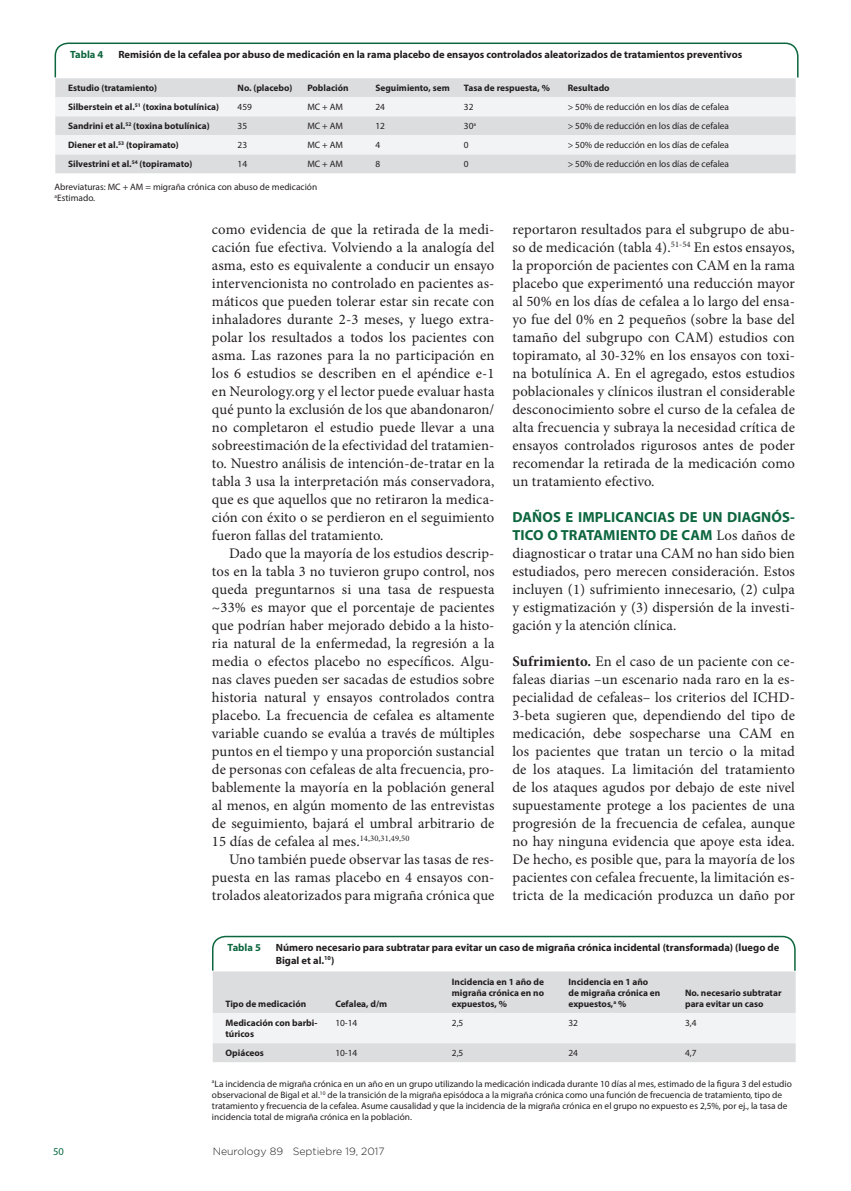
<style>
.page{position:relative;width:851px;height:1191px;background:#fff}
.page>*{position:absolute;margin:0;border:0;box-sizing:border-box;transform-origin:0 0}
.t1{font:14.7px/18px "Minion Pro";letter-spacing:.01em;color:#231f20;text-align:justify}
.t2{font:700 14.7px/18px "Myriad Pro";letter-spacing:.01em;color:#0c663e}
.t3{font:700 10.5px/12.6px "Myriad Pro";color:#231f20}
.t4{font:300 10.5px "Gotham";color:#231f20}
.t5{font:700 10.5px "Myriad Pro";color:#0c663e}
.t6{font:10.5px "Myriad Pro";color:#086842}
.t7{font:9.3px/11.2px "Myriad Pro";color:#231f20}
.t8{font:700 9.3px/11.2px "Myriad Pro";color:#231f20}
.s1{font-family:"Minion Pro";font-weight:400;color:#231f20}
.s2{font-weight:700}
</style>
<div class="page">
<div style="left:55px;top:79px;width:740px;height:94px;background:#dcdddf"></div>
<svg style="left:55px;top:97px;width:740px;height:57px;fill:#f2f3f4"></svg>
<svg style="left:54px;top:42px;width:745px;height:37px"></svg>
<div style="left:213px;top:972px;width:582px;height:90px;background:#dcdddf"></div>
<div style="left:213px;top:1013px;width:582px;height:30px;background:#f2f3f4"></div>
<svg style="left:212px;top:935px;width:584px;height:37px"></svg>
<p class="t5" style="left:70px;top:47px;width:35px">Tabla 4</p>
<p class="t3" style="left:118px;top:48px;width:625px">Remisión de la cefalea por abuso de medicación en la rama placebo de ensayos controlados aleatorizados de tratamientos preventivos</p>
<p class="t8" style="left:68px;top:82px;width:90px">Estudio (tratamiento)</p>
<p class="t8" style="left:237px;top:82px;width:56px">No. (placebo)</p>
<p class="t8" style="left:307px;top:82px;width:43px">Población</p>
<p class="t8" style="left:375px;top:82px;width:76px">Seguimiento, sem</p>
<p class="t8" style="left:464px;top:82px;width:88px">Tasa de respuesta, %</p>
<p class="t8" style="left:567px;top:82px;width:43px">Resultado</p>
<p class="t8" style="left:68px;top:101px;width:152px">Silberstein et al.<sup>51</sup> (toxina botulínica)</p>
<p class="t7" style="left:237px;top:101px;width:16px">459</p>
<p class="t7" style="left:307px;top:101px;width:37px">MC + AM</p>
<p class="t7" style="left:375px;top:101px;width:11px">24</p>
<p class="t7" style="left:464px;top:101px;width:11px">32</p>
<p class="t7" style="left:567px;top:101px;width:163px">&gt; 50% de reducción en los días de cefalea</p>
<p class="t8" style="left:68px;top:120px;width:143px">Sandrini et al.<sup>52</sup> (toxina botulínica)</p>
<p class="t7" style="left:237px;top:120px;width:11px">35</p>
<p class="t7" style="left:307px;top:120px;width:37px">MC + AM</p>
<p class="t7" style="left:375px;top:120px;width:11px">12</p>
<p class="t7" style="left:464px;top:120px;width:14px">30<sup>a</sup></p>
<p class="t7" style="left:567px;top:120px;width:163px">&gt; 50% de reducción en los días de cefalea</p>
<p class="t8" style="left:68px;top:139px;width:112px">Diener et al.<sup>53</sup> (topiramato)</p>
<p class="t7" style="left:237px;top:139px;width:11px">23</p>
<p class="t7" style="left:307px;top:139px;width:37px">MC + AM</p>
<p class="t7" style="left:375px;top:139px;width:6px">4</p>
<p class="t7" style="left:464px;top:139px;width:6px">0</p>
<p class="t7" style="left:567px;top:139px;width:163px">&gt; 50% de reducción en los días de cefalea</p>
<p class="t8" style="left:68px;top:158px;width:126px">Silvestrini et al.<sup>54</sup> (topiramato)</p>
<p class="t7" style="left:237px;top:158px;width:11px">14</p>
<p class="t7" style="left:307px;top:158px;width:37px">MC + AM</p>
<p class="t7" style="left:375px;top:158px;width:6px">8</p>
<p class="t7" style="left:464px;top:158px;width:6px">0</p>
<p class="t7" style="left:567px;top:158px;width:163px">&gt; 50% de reducción en los días de cefalea</p>
<p class="t7" style="left:55px;top:181px;width:264px">Abreviaturas: MC + AM = migraña crónica con abuso de medicación <sup>a</sup>Estimado.</p>
<p class="t1" style="left:212px;top:220px;width:284px">como evidencia de que la retirada de la medi&shy;cación fue efectiva. Volviendo a la analogía del asma, esto es equivalente a conducir un ensayo intervencionista no controlado en pacientes as&shy;máticos que pueden tolerar estar sin recate con inhaladores durante 2-3 meses, y luego extra&shy;polar los resultados a todos los pacientes con asma. Las razones para la no participación en los 6 estudios se describen en el apéndice e-1 en Neurology.org y el lector puede evaluar hasta qué punto la exclusión de los que abandonaron/ no completaron el estudio puede llevar a una sobreestimación de la efectividad del tratamien&shy;to. Nuestro análisis de intención-de-tratar en la tabla 3 usa la interpretación más conservadora, que es que aquellos que no retiraron la medica&shy;ción con éxito o se perdieron en el seguimiento fueron fallas del tratamiento.</p>
<p class="t1" style="left:212px;top:544px;width:284px;text-indent:17px">Dado que la mayoría de los estudios descrip&shy;tos en la tabla 3 no tuvieron grupo control, nos queda preguntarnos si una tasa de respuesta ~33% es mayor que el porcentaje de pacientes que podrían haber mejorado debido a la histo&shy;ria natural de la enfermedad, la regresión a la media o efectos placebo no específicos. Algu&shy;nas claves pueden ser sacadas de estudios sobre historia natural y ensayos controlados contra placebo. La frecuencia de cefalea es altamente variable cuando se evalúa a través de múltiples puntos en el tiempo y una proporción sustancial de personas con cefaleas de alta frecuencia, pro&shy;bablemente la mayoría en la población general al menos, en algún momento de las entrevistas de seguimiento, bajará el umbral arbitrario de 15 días de cefalea al mes.<sup>14,30,31,49,50</sup></p>
<p class="t1" style="left:212px;top:850px;width:284px;text-indent:17px">Uno también puede observar las tasas de res&shy;puesta en las ramas placebo en 4 ensayos con&shy;trolados aleatorizados para migraña crónica que</p>
<p class="t1" style="left:512px;top:220px;width:284px">reportaron resultados para el subgrupo de abu&shy;so de medicación (tabla 4).<sup>51-54</sup> En estos ensayos, la proporción de pacientes con CAM en la rama placebo que experimentó una reducción mayor al 50% en los días de cefalea a lo largo del ensa&shy;yo fue del 0% en 2 pequeños (sobre la base del tamaño del subgrupo con CAM) estudios con topiramato, al 30-32% en los ensayos con toxi&shy;na botulínica A. En el agregado, estos estudios poblacionales y clínicos ilustran el considerable desconocimiento sobre el curso de la cefalea de alta frecuencia y subraya la necesidad crítica de ensayos controlados rigurosos antes de poder recomendar la retirada de la medicación como un tratamiento efectivo.</p>
<p class="t2" style="left:512px;top:508px;width:284px">DAÑOS E IMPLICANCIAS DE UN DIAGNÓS-<br>TICO O TRATAMIENTO DE CAM <span class="s1">Los daños de</span></p>
<p class="t1" style="left:512px;top:544px;width:284px">diagnosticar o tratar una CAM no han sido bien estudiados, pero merecen consideración. Estos incluyen (1) sufrimiento innecesario, (2) culpa y estigmatización y (3) dispersión de la investi&shy;gación y la atención clínica.</p>
<p class="t1" style="left:512px;top:652px;width:284px"><span class="s2">Sufrimiento.</span> En el caso de un paciente con ce&shy;faleas diarias –un escenario nada raro en la es&shy;pecialidad de cefaleas– los criterios del ICHD-3-beta sugieren que, dependiendo del tipo de medicación, debe sospecharse una CAM en los pacientes que tratan un tercio o la mitad de los ataques. La limitación del tratamiento de los ataques agudos por debajo de este nivel supuestamente protege a los pacientes de una progresión de la frecuencia de cefalea, aunque no hay ninguna evidencia que apoye esta idea.<br>De hecho, es posible que, para la mayoría de los pacientes con cefalea frecuente, la limitación es&shy;tricta de la medicación produzca un daño por</p>
<p class="t5" style="left:227px;top:940px;width:35px">Tabla 5</p>
<p class="t3" style="left:275px;top:941px;width:505px">Número necesario para subtratar para evitar un caso de migraña crónica incidental (transformada) (luego de<br>Bigal et al.<sup>10</sup>)</p>
<p class="t8" style="left:225px;top:998px;width:82px">Tipo de medicación</p>
<p class="t8" style="left:335px;top:998px;width:53px">Cefalea, d/m</p>
<p class="t8" style="left:452px;top:975px;width:94px;text-align:justify">Incidencia en 1 año de migraña crónica en no expuestos, %</p>
<p class="t8" style="left:568px;top:975px;width:93px">Incidencia en 1 año de migraña crónica en expuestos,<sup>a</sup> %</p>
<p class="t8" style="left:685px;top:986px;width:98px">No. necesario subtratar para evitar un caso</p>
<p class="t8" style="left:225px;top:1017px;width:93px">Medicación con barbi&shy;túricos</p>
<p class="t7" style="left:335px;top:1017px;width:24px">10-14</p>
<p class="t7" style="left:452px;top:1017px;width:13px">2,5</p>
<p class="t7" style="left:568px;top:1017px;width:11px">32</p>
<p class="t7" style="left:685px;top:1017px;width:13px">3,4</p>
<p class="t8" style="left:225px;top:1047px;width:40px">Opiáceos</p>
<p class="t7" style="left:335px;top:1047px;width:24px">10-14</p>
<p class="t7" style="left:452px;top:1047px;width:13px">2,5</p>
<p class="t7" style="left:568px;top:1047px;width:11px">24</p>
<p class="t7" style="left:685px;top:1047px;width:13px">4,7</p>
<p class="t7" style="left:212px;top:1077px;width:581px"><sup>a</sup>La incidencia de migraña crónica en un año en un grupo utilizando la medicación indicada durante 10 días al mes, estimado de la figura 3 del estudio observacional de Bigal et al.<sup>10</sup> de la transición de la migraña episódoca a la migraña crónica como una función de frecuencia de tratamiento, tipo de tratamiento y frecuencia de la cefalea. Asume causalidad y que la incidencia de la migraña crónica en el grupo no expuesto es 2,5%, por ej., la tasa de incidencia total de migraña crónica en la población.</p>
<p class="t6" style="left:53px;top:1144px;width:12px">50</p>
<p class="t4" style="left:213px;top:1145px;width:173px">Neurology 89 Septiebre 19, 2017</p>
</div>
